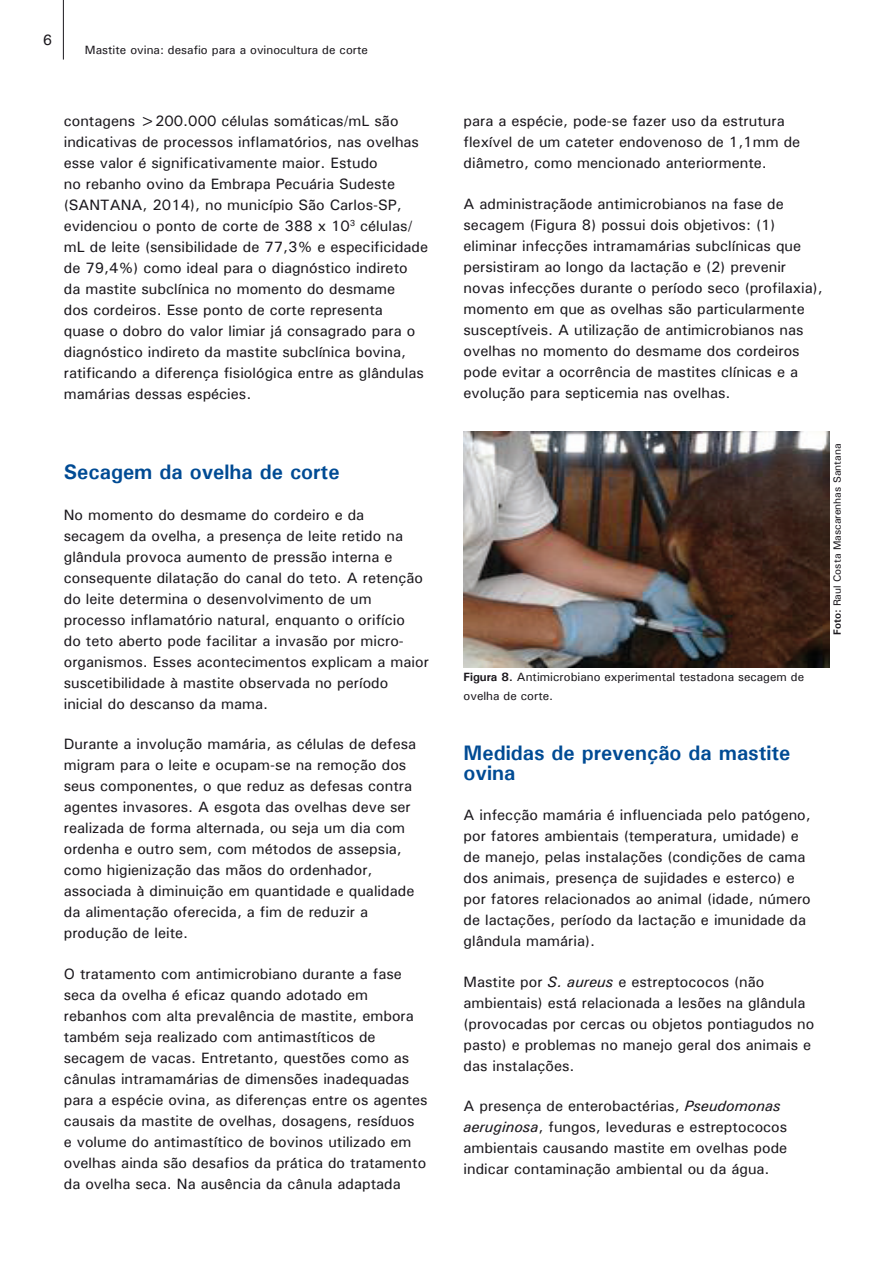
<style>
.page{position:relative;width:893px;height:1263px;background:#fff}
.page>*{position:absolute;margin:0;border:0;box-sizing:border-box;transform-origin:0 0}
.Título_1{font:700 21px/19.5px "Univers";color:#004b94}
.Corpo_de_texto_1{font:500 15px/21px "Univers";color:#1a171c}
.Figuras{font:500 12px/19.5px "Univers";color:#1a171c}
.Figuras-2{font:500 10.5px "Univers";color:#1a171c}
.s1{font-weight:700}
.s2{font-weight:400;font-style:italic}
</style>
<div class="page">
<hr style="left:63px;top:0;width:1px;height:60px;background:#1a171c">
<img style="left:463px;top:432px;width:366px;height:236px">
<p class="Corpo_de_texto_1" style="left:43px;top:29px;width:11px">6</p>
<p class="Figuras" style="left:85px;top:40px;width:284px">Mastite ovina: desafio para a ovinocultura de corte</p>
<p class="Corpo_de_texto_1" style="left:64px;top:110px;width:366px">contagens &gt;200.000 células somáticas/mL são indicativas de processos inflamatórios, nas ovelhas esse valor é significativamente maior. Estudo<br>no rebanho ovino da Embrapa Pecuária Sudeste (SANTANA, 2014), no município São Carlos-SP, evidenciou o ponto de corte de 388 x 10<sup>3</sup> células/ mL de leite (sensibilidade de 77,3% e especificidade de 79,4%) como ideal para o diagnóstico indireto<br>da mastite subclínica no momento do desmame<br>dos cordeiros. Esse ponto de corte representa<br>quase o dobro do valor limiar já consagrado para o diagnóstico indireto da mastite subclínica bovina, ratificando a diferença fisiológica entre as glândulas mamárias dessas espécies.</p>
<p class="Título_1" style="left:64px;top:462px;width:277px">Secagem da ovelha de corte</p>
<p class="Corpo_de_texto_1" style="left:64px;top:504px;width:367px">No momento do desmame do cordeiro e da secagem da ovelha, a presença de leite retido na glândula provoca aumento de pressão interna e consequente dilatação do canal do teto. A retenção do leite determina o desenvolvimento de um processo inflamatório natural, enquanto o orifício<br>do teto aberto pode facilitar a invasão por micro&shy;organismos. Esses acontecimentos explicam a maior suscetibilidade à mastite observada no período inicial do descanso da mama.</p>
<p class="Corpo_de_texto_1" style="left:64px;top:733px;width:354px">Durante a involução mamária, as células de defesa migram para o leite e ocupam-se na remoção dos seus componentes, o que reduz as defesas contra agentes invasores. A esgota das ovelhas deve ser realizada de forma alternada, ou seja um dia com ordenha e outro sem, com métodos de assepsia, como higienização das mãos do ordenhador, associada à diminuição em quantidade e qualidade da alimentação oferecida, a fim de reduzir a produção de leite.</p>
<p class="Corpo_de_texto_1" style="left:64px;top:963px;width:365px">O tratamento com antimicrobiano durante a fase seca da ovelha é eficaz quando adotado em rebanhos com alta prevalência de mastite, embora também seja realizado com antimastíticos de secagem de vacas. Entretanto, questões como as cânulas intramamárias de dimensões inadequadas para a espécie ovina, as diferenças entre os agentes causais da mastite de ovelhas, dosagens, resíduos<br>e volume do antimastítico de bovinos utilizado em ovelhas ainda são desafios da prática do tratamento da ovelha seca. Na ausência da cânula adaptada</p>
<p class="Corpo_de_texto_1" style="left:463px;top:110px;width:338px">para a espécie, pode-se fazer uso da estrutura flexível de um cateter endovenoso de 1,1mm de diâmetro, como mencionado anteriormente.</p>
<p class="Corpo_de_texto_1" style="left:463px;top:193px;width:361px">A administraçãode antimicrobianos na fase de secagem (Figura 8) possui dois objetivos: (1) eliminar infecções intramamárias subclínicas que persistiram ao longo da lactação e (2) prevenir novas infecções durante o período seco (profilaxia), momento em que as ovelhas são particularmente susceptíveis. A utilização de antimicrobianos nas ovelhas no momento do desmame dos cordeiros pode evitar a ocorrência de mastites clínicas e a evolução para septicemia nas ovelhas.</p>
<p class="Figuras" style="left:463px;top:666px;width:342px"><span class="s1">Figura 8.</span> Antimicrobiano experimental testadona secagem de ovelha de corte.</p>
<p class="Figuras-2" style="left:830px;top:635px;width:193px;rotate:-90deg"><span class="s1">Foto:</span> Raul Costa Mascarenhas Santana</p>
<p class="Título_1" style="left:463px;top:743px;width:328px">Medidas de prevenção da mastite ovina</p>
<p class="Corpo_de_texto_1" style="left:463px;top:804px;width:349px">A infecção mamária é influenciada pelo patógeno, por fatores ambientais (temperatura, umidade) e de manejo, pelas instalações (condições de cama dos animais, presença de sujidades e esterco) e por fatores relacionados ao animal (idade, número de lactações, período da lactação e imunidade da glândula mamária).</p>
<p class="Corpo_de_texto_1" style="left:463px;top:971px;width:352px">Mastite por <span class="s2">S. aureus</span> e estreptococos (não ambientais) está relacionada a lesões na glândula (provocadas por cercas ou objetos pontiagudos no pasto) e problemas no manejo geral dos animais e das instalações.</p>
<p class="Corpo_de_texto_1" style="left:463px;top:1095px;width:325px">A presença de enterobactérias, <span class="s2">Pseudomonas aeruginosa</span>, fungos, leveduras e estreptococos ambientais causando mastite em ovelhas pode indicar contaminação ambiental ou da água.</p>
</div>
